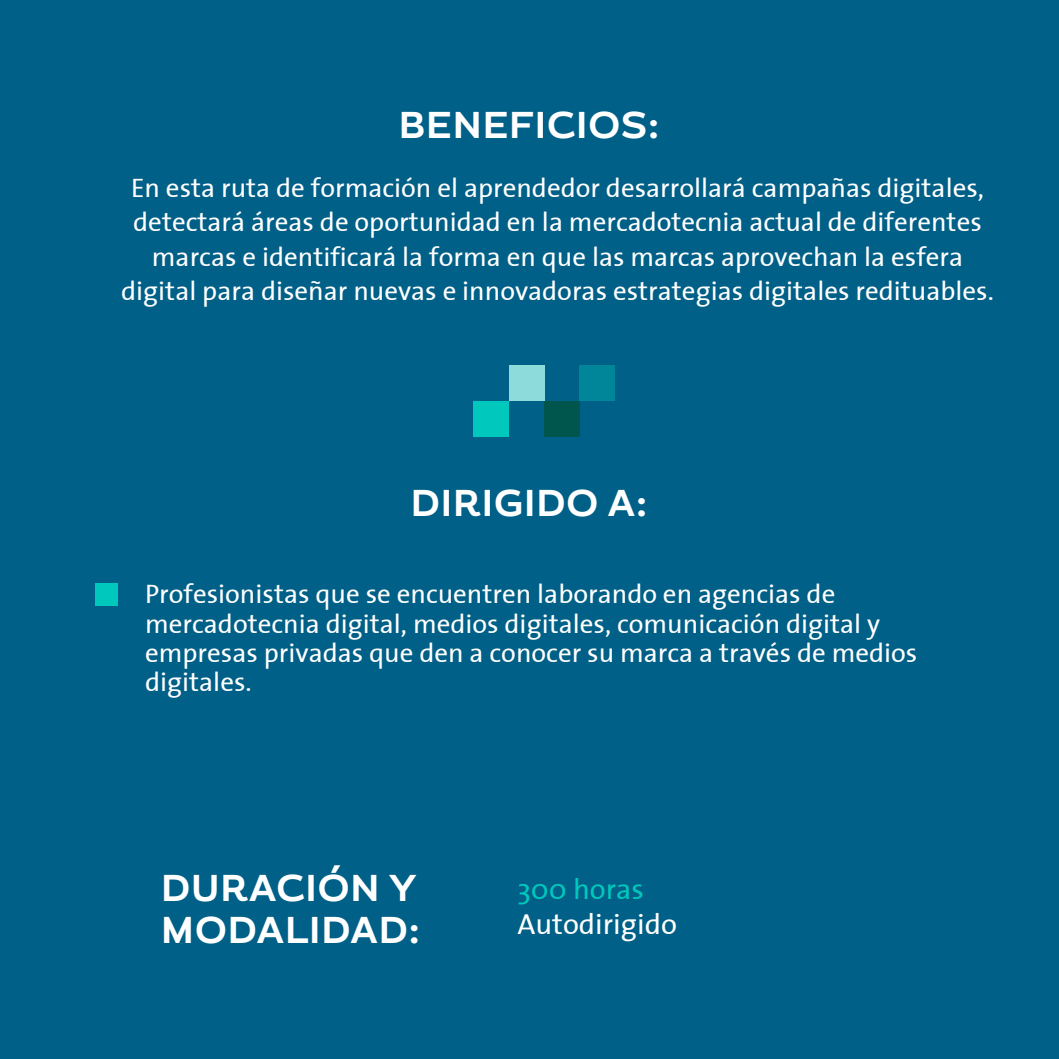
<style>
.page{position:relative;width:1059px;height:1059px;background:#006087}
.page>*{position:absolute;margin:0;border:0;box-sizing:border-box;transform-origin:0 0}
.t1{font:700 37.35px/41.4px "Magallanes";letter-spacing:.025em;color:#fff}
.t2{font:29.25px "The Sans";color:#fff}
.t3{font:29.25px "The Sans";color:#00c8bc}
.t4{font:27px/34.6px "The Sans";color:#fff;text-align:center}
</style>
<div class="page">
<div style="left:96px;top:583px;width:22px;height:22px;background:#00c8bc"></div>
<div style="left:580px;top:366px;width:35px;height:35px;background:#008599"></div>
<div style="left:544px;top:401px;width:36px;height:35px;background:#00554c"></div>
<div style="left:509px;top:366px;width:35px;height:35px;background:#8ddcdb"></div>
<div style="left:473px;top:401px;width:36px;height:35px;background:#00c8bc"></div>
<h1 class="t1" style="left:399px;top:105px;width:262px">BENEFICIOS:</h1>
<p class="t4" style="left:121px;top:169px;width:874px">En esta ruta de formación el aprendedor desarrollará campañas digitales, detectará áreas de oportunidad en la mercadotecnia actual de diferentes marcas e identificará la forma en que las marcas aprovechan la esfera digital para diseñar nuevas e innovadoras estrategias digitales redituables.</p>
<h1 class="t1" style="left:411px;top:484px;width:238px">DIRIGIDO A:</h1>
<p class="t4" style="left:145px;top:579px;width:774px;line-height:29.2px;text-align:left">Profesionistas que se encuentren laborando en agencias de mercadotecnia digital, medios digitales, comunicación digital y empresas privadas que den a conocer su marca a través de medios digitales.</p>
<h1 class="t1" style="left:161px;top:869px;width:260px">DURACIÓN Y<br>MODALIDAD:</h1>
<p class="t3" style="left:517px;top:865px;width:128px">300 horas</p>
<p class="t2" style="left:517px;top:900px;width:161px">Autodirigido</p>
</div>
